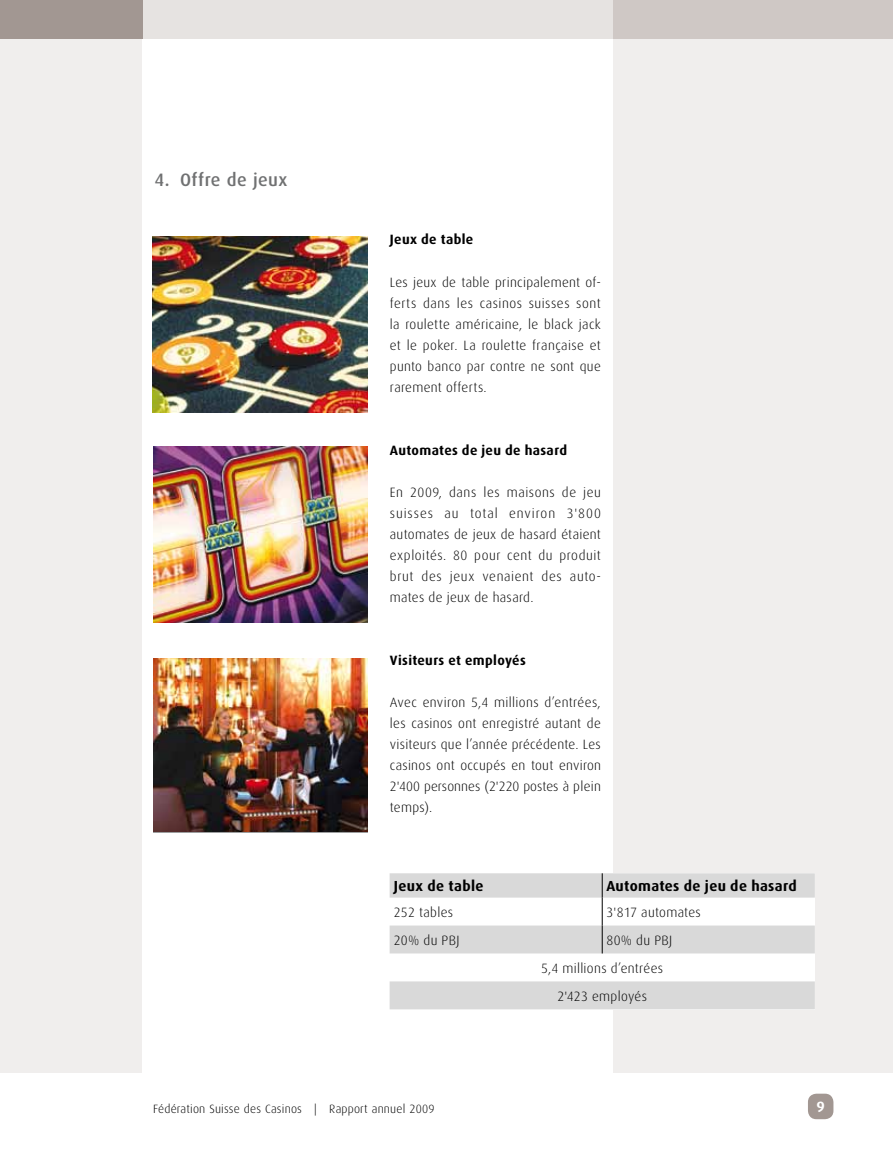
<style>
.page{position:relative;width:893px;height:1149px;background:#fff}
.page>*{position:absolute;margin:0;border:0;box-sizing:border-box;transform-origin:0 0}
.t1{font:500 18px "Dax";letter-spacing:.025em;color:#707172}
.t2{font:700 15px "Dax";color:#fff}
.t3{font:700 14.55px "Dax";letter-spacing:.025em;color:#000}
.t4{font:300 13.5px/21px "Dax";letter-spacing:.025em;color:#000;text-align:justify}
.t5{font:700 13.5px "Dax";letter-spacing:.025em;color:#000}
.t6{font:300 12px "Dax";letter-spacing:.015em;color:#000}
</style>
<div class="page">
<div style="left:808px;top:1093px;width:25px;height:25px;background:#a29792;border-radius:9px"></div>
<div style="left:0;top:0;width:893px;height:1071px;background:#f0eeed"></div>
<div style="left:142px;top:0;width:471px;height:1084px;background:#fff"></div>
<div style="left:613px;top:0;width:280px;height:38px;background:#cfc8c5"></div>
<div style="left:141px;top:0;width:472px;height:38px;background:#e6e3e1"></div>
<div style="left:0;top:0;width:143px;height:38px;background:#a29792"></div>
<img style="left:153px;top:236px;width:214px;height:176px">
<img style="left:153px;top:446px;width:214px;height:176px">
<img style="left:153px;top:658px;width:214px;height:173px">
<svg style="left:390px;top:873px;width:425px;height:136px;fill:#d9d9d9"></svg>
<svg style="left:602px;top:873px;width:1px;height:80px"></svg>
<h1 class="t1" style="left:155px;top:169px;width:134px">4. Offre de jeux</h1>
<p class="t5" style="left:390px;top:232px;width:85px">Jeux de table</p>
<p class="t4" style="left:390px;top:271px;width:213px">Les jeux de table principalement of&shy;ferts dans les casinos suisses sont la roulette américaine, le black jack et le poker. La roulette française et punto banco par contre ne sont que rarement offerts.</p>
<p class="t5" style="left:390px;top:442px;width:179px">Automates de jeu de hasard</p>
<p class="t4" style="left:390px;top:481px;width:213px">En 2009, dans les maisons de jeu suisses au total environ 3'800 automates de jeux de hasard étaient exploités. 80 pour cent du produit brut des jeux venaient des auto&shy;mates de jeux de hasard.</p>
<p class="t5" style="left:390px;top:652px;width:137px">Visiteurs et employés</p>
<p class="t4" style="left:390px;top:691px;width:213px">Avec environ 5,4 millions d’entrées, les casinos ont enregistré autant de visiteurs que l’année précédente. Les casinos ont occupés en tout environ 2'400 personnes (2'220 postes à plein temps).</p>
<p class="t3" style="left:394px;top:877px;width:91px">Jeux de table</p>
<p class="t3" style="left:606px;top:877px;width:192px">Automates de jeu de hasard</p>
<p class="t4" style="left:394px;top:901px;width:61px">252 tables</p>
<p class="t4" style="left:606px;top:901px;width:96px">3'817 automates</p>
<p class="t4" style="left:394px;top:929px;width:67px">20% du PBJ</p>
<p class="t4" style="left:606px;top:929px;width:67px">80% du PBJ</p>
<p class="t4" style="left:541px;top:957px;width:123px">5,4 millions d’entrées</p>
<p class="t4" style="left:557px;top:985px;width:91px">2'423 employés</p>
<p class="t6" style="left:153px;top:1101px;width:283px">Fédération Suisse des Casinos | Rapport annuel 2009</p>
<p class="t2" style="left:816px;top:1098px;width:10px">9</p>
</div>
